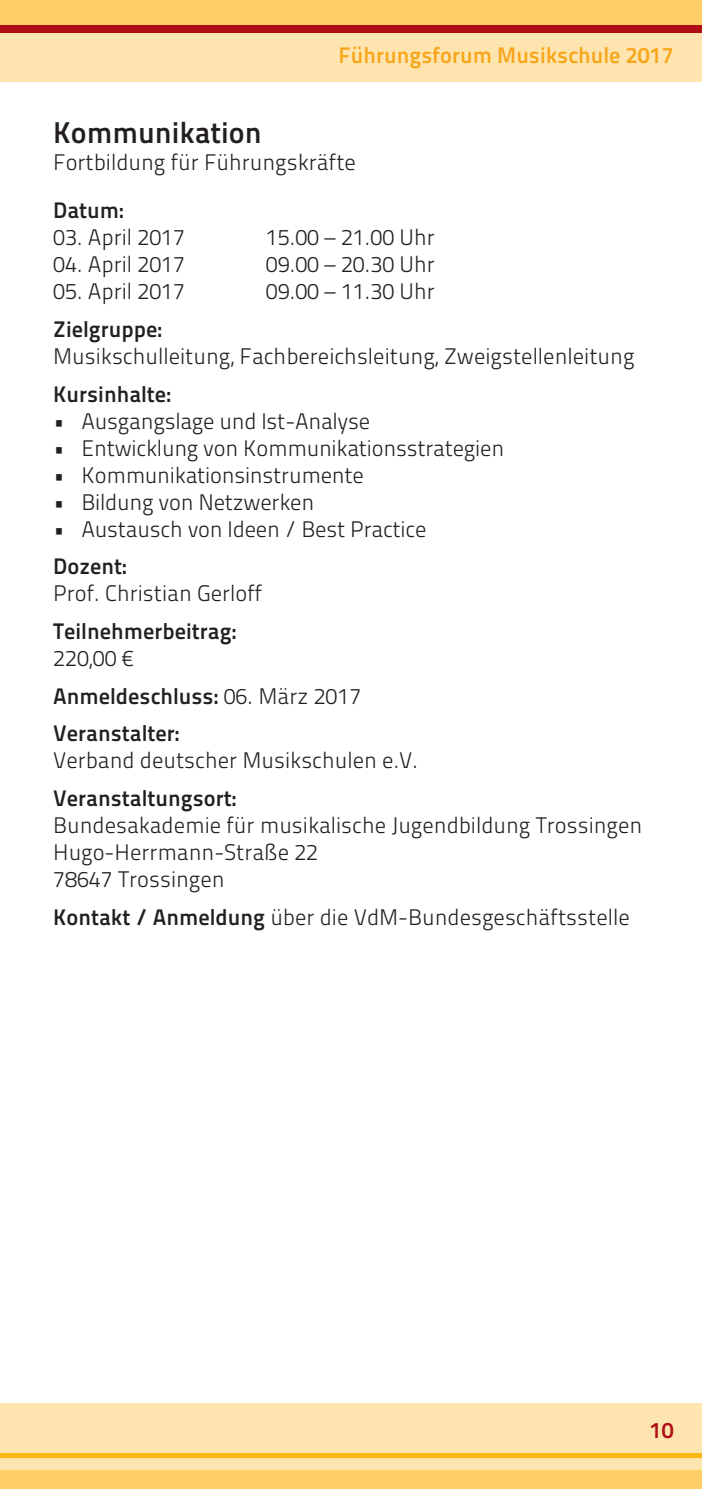
<style>
.page{position:relative;width:702px;height:1489px;background:#fff}
.page>*{position:absolute;margin:0;border:0;box-sizing:border-box;transform-origin:0 0}
.t1{font:30px "Titillium Maps 26 L 750 wt";color:#231f20}
.t2{font:22.5px/27px "Titillium Maps 26 L 250 wt";color:#231f20}
.t3{font:22.5px/37.5px "Titillium Maps 26 L 750 wt";color:#231f20}
.t4{font:22.5px "Titillium Maps 26 L 750 wt";color:#f9a51b}
.t5{font:22.5px "Titillium Maps 26 L 750 wt";color:#b00d15}
.s1{font-family:"Titillium Maps 26 L 250 wt"}
.s2{font-family:"Titillium Maps 26 L 750 wt"}
</style>
<div class="page">
<div style="left:0;top:0;width:702px;height:82px;background:#fee5af"></div>
<div style="left:0;top:1403px;width:702px;height:85px;background:#fee5af"></div>
<div style="left:0;top:0;width:702px;height:28px;background:#fecf65"></div>
<div style="left:0;top:1469px;width:702px;height:19px;background:#fecf65"></div>
<hr style="left:0;top:1453px;width:702px;height:4px;background:#fcb814">
<div style="left:0;top:26px;width:702px;height:7px;background:#b00d15"></div>
<p class="t4" style="left:338px;top:38px;width:336px">Führungsforum Musikschule 2017</p>
<h1 class="t1" style="left:53px;top:109px;width:210px">Kommunikation</h1>
<p class="t2" style="left:53px;top:147px;width:304px">Fortbildung für Führungskräfte</p>
<p class="t3" style="left:53px;top:190px;width:72px">Datum:</p>
<p class="t2" style="left:53px;top:223px;width:133px">03. April 2017</p>
<p class="t2" style="left:266px;top:223px;width:170px">15.00 – 21.00 Uhr</p>
<p class="t2" style="left:53px;top:250px;width:133px">04. April 2017</p>
<p class="t2" style="left:266px;top:250px;width:170px">09.00 – 20.30 Uhr</p>
<p class="t2" style="left:53px;top:277px;width:133px">05. April 2017</p>
<p class="t2" style="left:266px;top:277px;width:170px">09.00 – 11.30 Uhr</p>
<p class="t3" style="left:53px;top:309px;width:110px">Zielgruppe:</p>
<p class="t2" style="left:53px;top:341px;width:583px">Musikschulleitung, Fachbereichsleitung, Zweigstellenleitung</p>
<p class="t3" style="left:53px;top:374px;width:119px">Kursinhalte:</p>
<p class="t2" style="left:53px;top:406px;width:318px">• Ausgangslage und Ist-Analyse</p>
<p class="t2" style="left:53px;top:433px;width:452px">• Entwicklung von Kommunikationsstrategien</p>
<p class="t2" style="left:53px;top:460px;width:312px">• Kommunikationsinstrumente</p>
<p class="t2" style="left:53px;top:487px;width:262px">• Bildung von Netzwerken</p>
<p class="t2" style="left:53px;top:514px;width:375px">• Austausch von Ideen / Best Practice</p>
<p class="t3" style="left:53px;top:546px;width:75px">Dozent:</p>
<p class="t2" style="left:53px;top:579px;width:211px">Prof. Christian Gerloff</p>
<p class="t3" style="left:53px;top:611px;width:185px">Teilnehmerbeitrag:</p>
<p class="t2" style="left:53px;top:643px;width:83px">220,00 €</p>
<p class="t3" style="left:53px;top:675px;width:310px">Anmeldeschluss: <span class="s1">06. März 2017<br></span>Veranstalter:</p>
<p class="t2" style="left:53px;top:745px;width:366px">Verband deutscher Musikschulen e.V.</p>
<p class="t3" style="left:53px;top:778px;width:185px">Veranstaltungsort:</p>
<p class="t2" style="left:53px;top:810px;width:590px">Bundesakademie für musikalische Jugendbildung Trossingen<br>Hugo-Herrmann-Straße 22<br>78647 Trossingen</p>
<p class="t2" style="left:53px;top:902px;width:578px"><span class="s2">Kontakt / Anmeldung</span> über die VdM-Bundesgeschäftsstelle</p>
<p class="t5" style="left:649px;top:1412px;width:25px">10</p>
</div>
